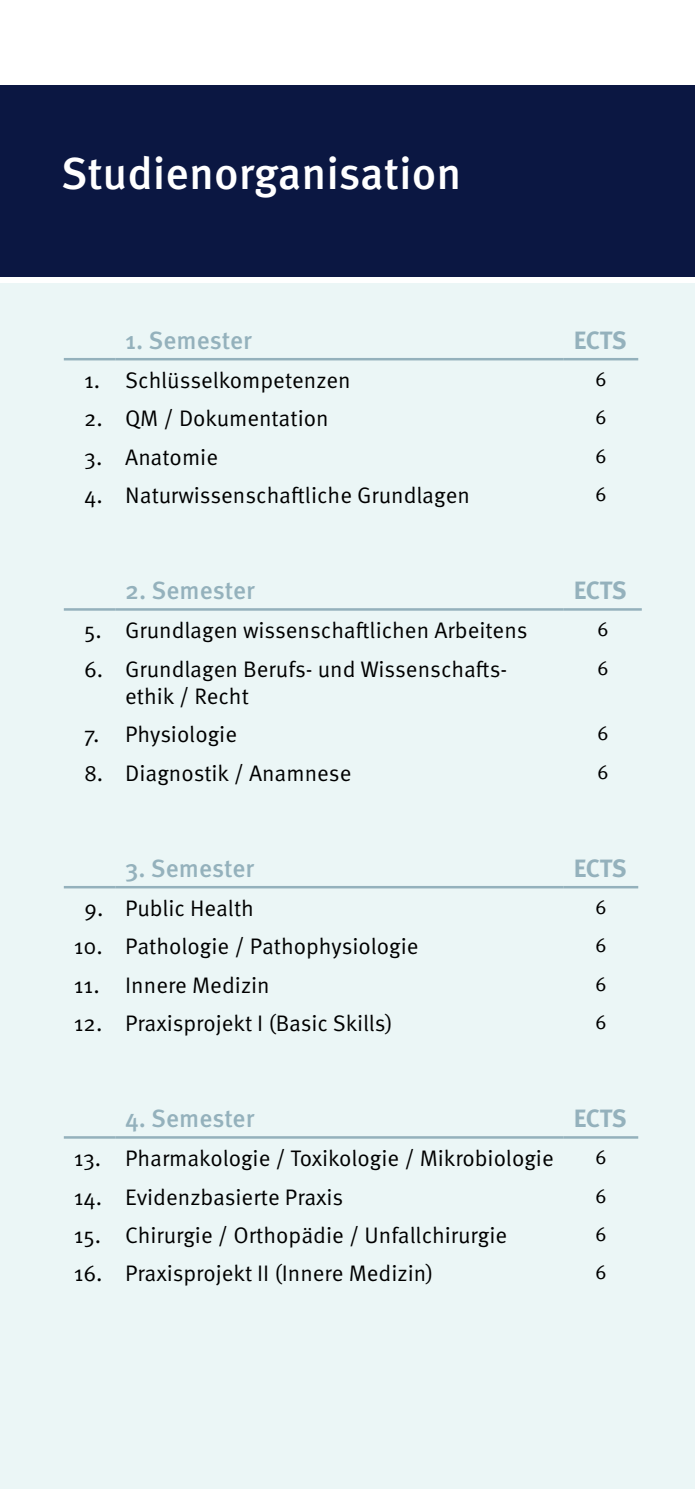
<style>
.page{position:relative;width:695px;height:1489px;background:#fff}
.page>*{position:absolute;margin:0;border:0;box-sizing:border-box;transform-origin:0 0}
.t1{font:500 45px "Meta OT";color:#fff}
.t2{font:500 25px "Meta OT";color:#94b1bc}
.t3{font:700 25px "Meta OT";letter-spacing:-.02em;color:#94b1bc}
.t4{font:22.5px/27.5px "Meta OT Norm";color:#000}
.t5{font:20px "Meta OT Norm";color:#000}
</style>
<div class="page">
<div style="left:0;top:283px;width:694px;height:1205px;background:#ebf6f6"></div>
<div style="left:0;top:85px;width:694px;height:191px;background:#0b1742"></div>
<hr style="left:64px;top:358px;width:51px;height:2px;background:#94b1bc">
<hr style="left:115px;top:358px;width:448px;height:2px;background:#94b1bc">
<hr style="left:563px;top:358px;width:75px;height:2px;background:#94b1bc">
<hr style="left:64px;top:608px;width:51px;height:2px;background:#94b1bc">
<hr style="left:115px;top:608px;width:448px;height:2px;background:#94b1bc">
<hr style="left:563px;top:608px;width:78px;height:2px;background:#94b1bc">
<hr style="left:64px;top:885px;width:51px;height:3px;background:#94b1bc">
<hr style="left:115px;top:885px;width:448px;height:3px;background:#94b1bc">
<hr style="left:563px;top:885px;width:75px;height:3px;background:#94b1bc">
<hr style="left:64px;top:1136px;width:51px;height:2px;background:#94b1bc">
<hr style="left:115px;top:1136px;width:448px;height:2px;background:#94b1bc">
<hr style="left:563px;top:1136px;width:75px;height:2px;background:#94b1bc">
<h1 class="t1" style="left:61px;top:145px;width:402px">Studienorganisation</h1>
<p class="t2" style="left:125px;top:324px;width:128px">1. Semester</p>
<p class="t3" style="left:573px;top:324px;width:54px">ECTS</p>
<p class="t4" style="left:84px;top:367px;width:268px">1. Schlüsselkompetenzen</p>
<p class="t5" style="left:595px;top:367px;width:13px">6</p>
<p class="t4" style="left:84px;top:405px;width:246px">2. QM / Dokumentation</p>
<p class="t5" style="left:595px;top:405px;width:13px">6</p>
<p class="t4" style="left:84px;top:443px;width:135px">3. Anatomie</p>
<p class="t5" style="left:595px;top:443px;width:13px">6</p>
<p class="t4" style="left:84px;top:481px;width:387px">4. Naturwissenschaftliche Grundlagen</p>
<p class="t5" style="left:595px;top:482px;width:13px">6</p>
<p class="t2" style="left:125px;top:574px;width:131px">2. Semester</p>
<p class="t3" style="left:573px;top:574px;width:54px">ECTS</p>
<p class="t4" style="left:84px;top:617px;width:445px">5. Grundlagen wissenschaftlichen Arbeitens</p>
<p class="t5" style="left:597px;top:617px;width:13px">6</p>
<p class="t4" style="left:125px;top:655px;width:383px;text-indent:-41px">6. Grundlagen Berufs- und Wissenschafts&shy;ethik / Recht</p>
<p class="t5" style="left:597px;top:655px;width:13px">6</p>
<p class="t4" style="left:84px;top:721px;width:154px">7. Physiologie</p>
<p class="t5" style="left:597px;top:721px;width:13px">6</p>
<p class="t4" style="left:84px;top:759px;width:269px">8. Diagnostik / Anamnese</p>
<p class="t5" style="left:597px;top:759px;width:13px">6</p>
<p class="t2" style="left:125px;top:852px;width:130px">3. Semester</p>
<p class="t3" style="left:573px;top:852px;width:54px">ECTS</p>
<p class="t4" style="left:84px;top:894px;width:171px">9. Public Health</p>
<p class="t5" style="left:595px;top:895px;width:13px">6</p>
<p class="t4" style="left:74px;top:933px;width:346px">10. Pathologie / Pathophysiologie</p>
<p class="t5" style="left:595px;top:933px;width:13px">6</p>
<p class="t4" style="left:74px;top:971px;width:197px">11. Innere Medizin</p>
<p class="t5" style="left:595px;top:971px;width:13px">6</p>
<p class="t4" style="left:74px;top:1009px;width:320px">12. Praxisprojekt I (Basic Skills)</p>
<p class="t5" style="left:595px;top:1009px;width:13px">6</p>
<p class="t2" style="left:125px;top:1102px;width:131px">4. Semester</p>
<p class="t3" style="left:573px;top:1102px;width:54px">ECTS</p>
<p class="t4" style="left:74px;top:1144px;width:481px">13. Pharmakologie / Toxikologie / Mikrobiologie</p>
<p class="t5" style="left:595px;top:1145px;width:13px">6</p>
<p class="t4" style="left:74px;top:1183px;width:271px">14. Evidenzbasierte Praxis</p>
<p class="t5" style="left:595px;top:1183px;width:13px">6</p>
<p class="t4" style="left:74px;top:1221px;width:435px">15. Chirurgie / Orthopädie / Unfallchirurgie</p>
<p class="t5" style="left:595px;top:1221px;width:13px">6</p>
<p class="t4" style="left:74px;top:1259px;width:361px">16. Praxisprojekt II (Innere Medizin)</p>
<p class="t5" style="left:595px;top:1259px;width:13px">6</p>
</div>
